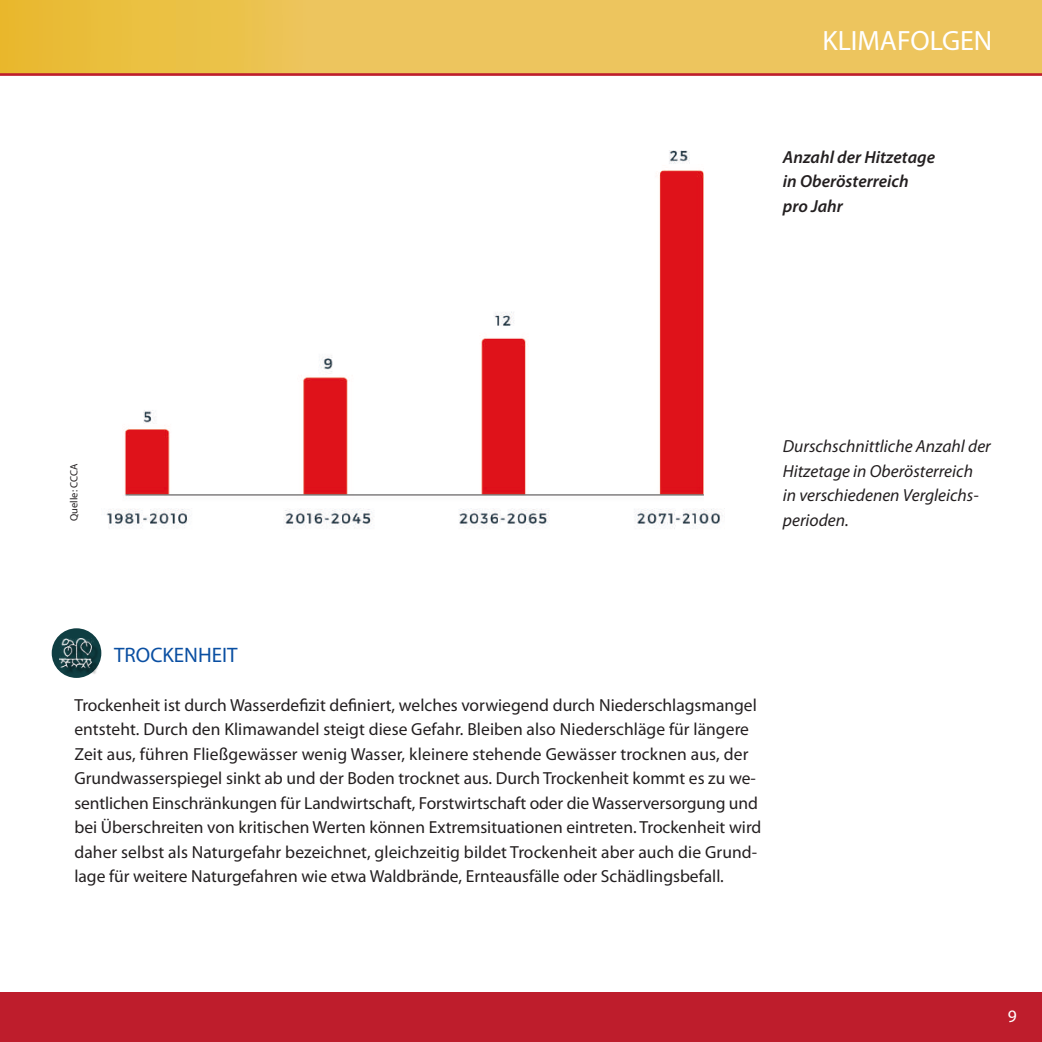
<style>
.page{position:relative;width:1042px;height:1042px;background:#fff}
.page>*{position:absolute;margin:0;border:0;box-sizing:border-box;transform-origin:0 0}
.t1{font:28px "Myriad Pro";color:#fff}
.t2{font:21px "Myriad Pro";color:#0a4fa2}
.t3{font:17.5px/24.5px "Myriad Pro";color:#231f20}
.t4{font:italic 17.5px/24.5px "Myriad Pro";color:#231f20}
.t5{font:italic 600 17.5px/24.5px "Myriad Pro";color:#231f20}
.t6{font:17.5px "Myriad Pro";color:#fff}
.t7{font:10.5px "Myriad Pro";color:#231f20}
</style>
<div class="page">
<svg style="left:0;top:0;width:1042px;height:73px;background:#ecc355"></svg>
<div style="left:0;top:992px;width:1042px;height:50px;background:#be1d2c"></div>
<hr style="left:0;top:73px;width:1042px;height:3px;background:#be1d2c">
<div style="left:52px;top:628px;width:49px;height:50px;background:#0f3e42;border-radius:50%"></div>
<img style="left:59px;top:638px;width:39px;height:36px">
<img style="left:106px;top:150px;width:619px;height:379px">
<h1 class="t1" style="left:822px;top:29px;width:171px">KLIMAFOLGEN</h1>
<p class="t5" style="left:783px;top:146px;width:154px">Anzahl der Hitzetage in Oberösterreich pro Jahr</p>
<p class="t7" style="left:70px;top:521px;width:59px;rotate:-90deg">Quelle: CCCA</p>
<p class="t4" style="left:783px;top:435px;width:209px">Durschschnittliche Anzahl der<br>Hitzetage in Oberösterreich<br>in verschiedenen Vergleichs&shy;perioden.</p>
<p class="t2" style="left:114px;top:646px;width:125px">TROCKENHEIT</p>
<p class="t3" style="left:74px;top:694px;width:688px">Trockenheit ist durch Wasserdefizit definiert, welches vorwiegend durch Niederschlagsmangel entsteht. Durch den Klimawandel steigt diese Gefahr. Bleiben also Niederschläge für längere Zeit aus, führen Fließgewässer wenig Wasser, kleinere stehende Gewässer trocknen aus, der Grundwasserspiegel sinkt ab und der Boden trocknet aus. Durch Trockenheit kommt es zu we‐ sentlichen Einschränkungen für Landwirtschaft, Forstwirtschaft oder die Wasserversorgung und bei Überschreiten von kritischen Werten können Extremsituationen eintreten. Trockenheit wird daher selbst als Naturgefahr bezeichnet, gleichzeitig bildet Trockenheit aber auch die Grund&shy;lage für weitere Naturgefahren wie etwa Waldbrände, Ernteausfälle oder Schädlingsbefall.</p>
<p class="t6" style="left:1008px;top:1008px;width:10px">9</p>
</div>
